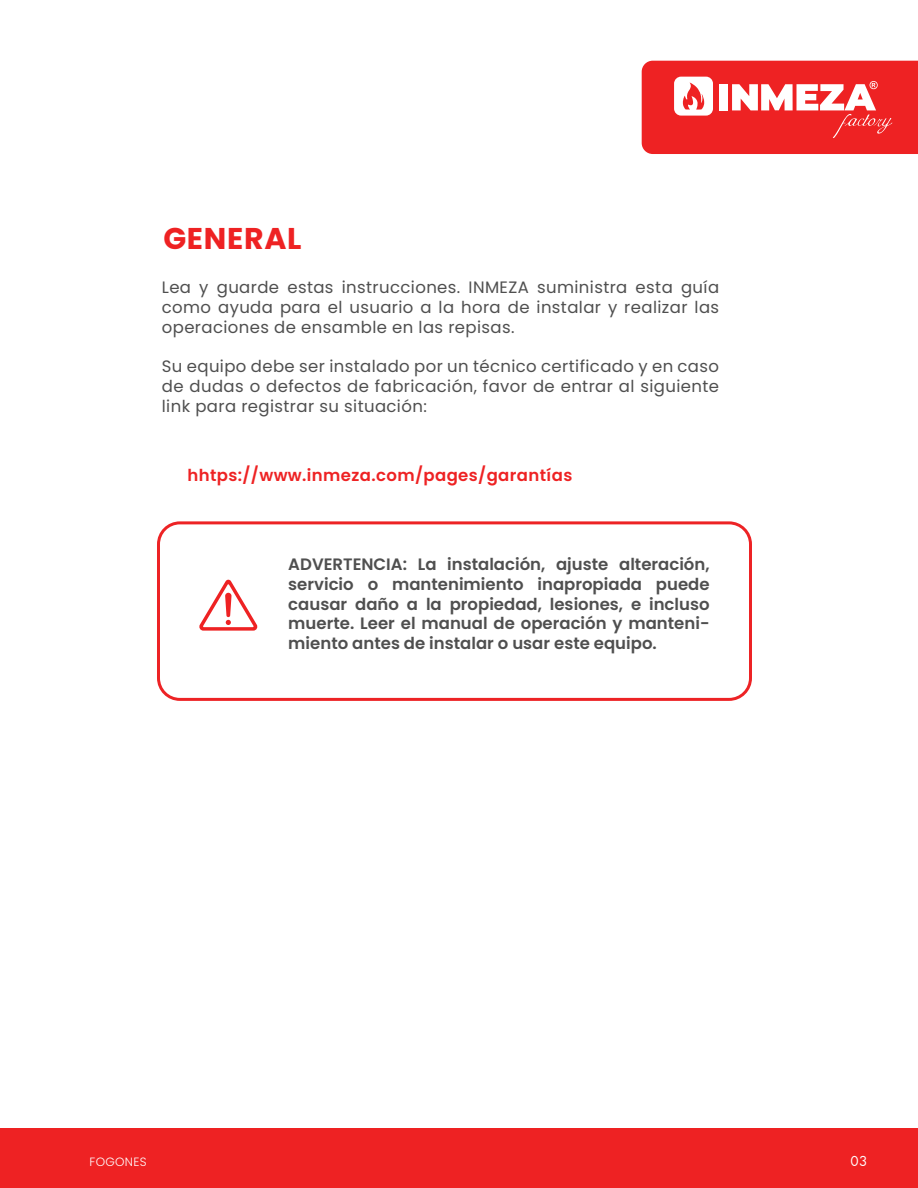
<style>
.page{position:relative;width:918px;height:1188px;background:#fff}
.page>*{position:absolute;margin:0;border:0;box-sizing:border-box;transform-origin:0 0}
.t1{font:700 30px "Poppins";letter-spacing:.025em;color:#ee2223}
.t2{font:16.5px/19.8px "Poppins";letter-spacing:.025em;color:#4f4f4f;text-align:justify}
.t3{font:600 16.5px/19.8px "Poppins";color:#4f4f4f;text-align:justify}
.t4{font:600 16.5px "Poppins";letter-spacing:.025em;color:#ee2223}
.t5{font:13.5px "Futura Now Headline";color:#fff}
.t6{font:300 12px "Poppins";letter-spacing:.025em;color:#fff}
</style>
<div class="page">
<div style="left:0;top:1128px;width:918px;height:60px;background:#ee2223"></div>
<svg style="left:642px;top:61px;width:276px;height:93px"></svg>
<div style="left:157px;top:521px;width:595px;height:180px;border:3px solid #ed2325;border-radius:21px"></div>
<svg style="left:199px;top:580px;width:59px;height:51px"></svg>
<h1 class="t1" style="left:163px;top:221px;width:140px">GENERAL</h1>
<p class="t2" style="left:162px;top:278px;width:559px">Lea y guarde estas instrucciones. INMEZA suministra esta guía como ayuda para el usuario a la hora de instalar y realizar las operaciones de ensamble en las repisas.</p>
<p class="t2" style="left:162px;top:357px;width:559px">Su equipo debe ser instalado por un técnico certificado y en caso de dudas o defectos de fabricación, favor de entrar al siguiente link para registrar su situación:</p>
<p class="t4" style="left:187px;top:466px;width:386px">hhtps://www.inmeza.com/pages/garantías</p>
<p class="t3" style="left:288px;top:554px;width:423px">ADVERTENCIA: La instalación, ajuste alteración, servicio o mantenimiento inapropiada puede causar daño a la propiedad, lesiones, e incluso muerte. Leer el manual de operación y manteni&shy;miento antes de instalar o usar este equipo.</p>
<p class="t6" style="left:90px;top:1155px;width:59px">FOGONES</p>
<p class="t5" style="left:851px;top:1150px;width:18px">03</p>
</div>
